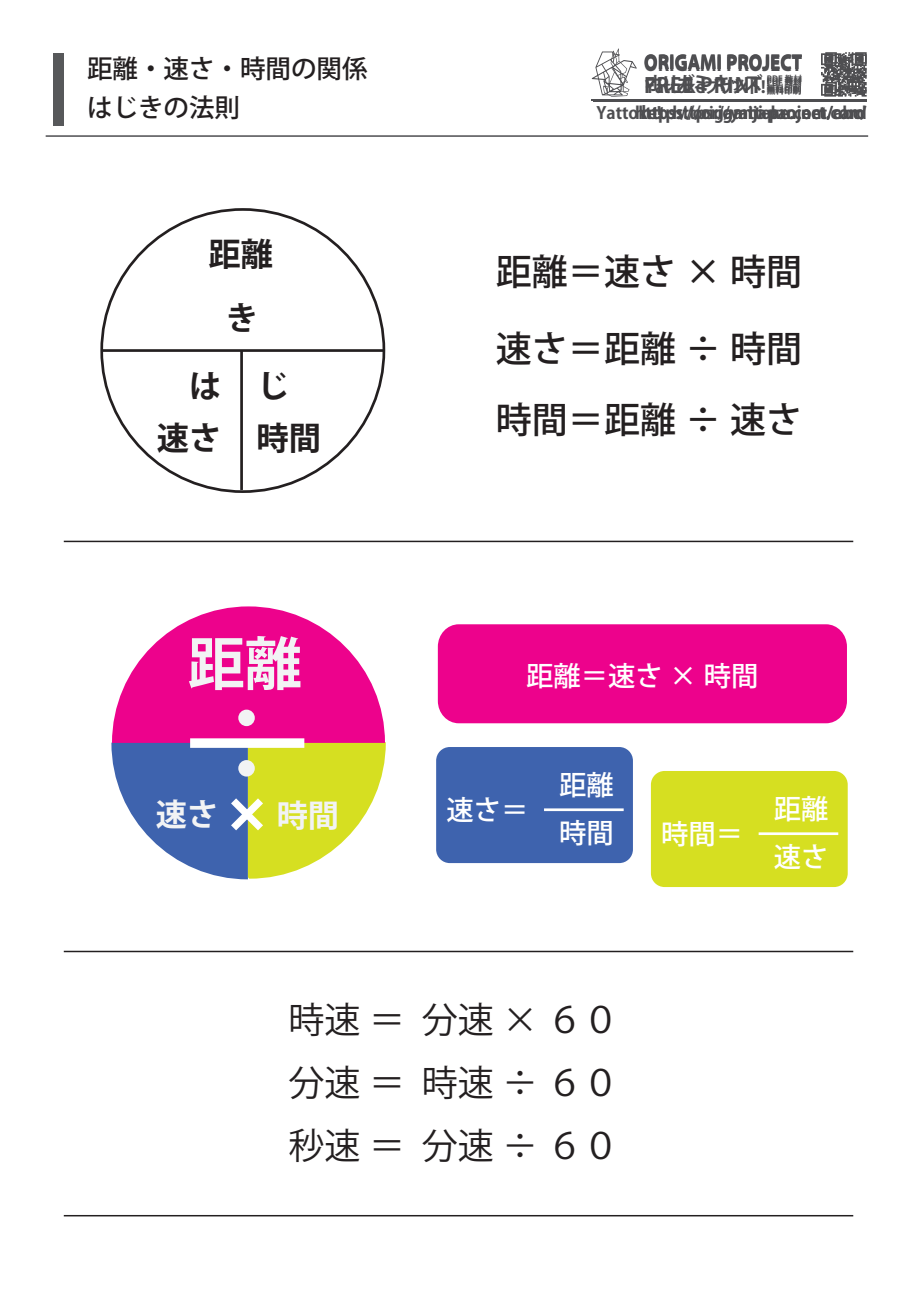
<style>
.page{position:relative;width:919px;height:1289px;background:#fff}
.page>*{position:absolute;margin:0;border:0;box-sizing:border-box;transform-origin:0 0}
.t1{font:700 57.15px "Koz Go Pr 6 N";color:#f2f3f4}
.t2{font:500 36px "Koz Go Pr 6 N";color:#231f20}
.t3{font:36px/63px "Koz Go Pr 6 N";color:#231f20;text-align:justify}
.t4{font:700 32.25px/68.7px "Koz Go Pr 6 N";color:#231f20;text-align:center}
.t5{font:700 31.2px "Koz Go Pr 6 N";color:#f2f3f4}
.t6{font:500 27.3px/47.7px "Koz Go Pr 6 N";color:#fff}
.t7{font:500 25.5px "Koz Go Pro";color:#231f20}
.t8{font:700 20.7px "Koz Go Pr 6 N";letter-spacing:.05em;color:#4e4e51}
.t9{font:700 18.75px "Koz Go Pr 6 N";color:#4e4e51}
.t10{font:700 18.45px "Koz Go Pr 6 N";letter-spacing:-.15em;color:#4e4e51}
.t11{font:700 17.25px "Koz Go Pr 6 N";color:#4e4e51}
.t12{font:700 16.8px "Koz Go Pr 6 N";color:#4e4e51}
.t13{font:700 16.5px "Koz Go Pr 6 N";color:#4e4e51}
.t14{font:700 8.55px/8.9px "Koz Go Pr 6 N";color:#4e4e51}
.s1{font-size:8.55px}
</style>
<div class="page">
<hr style="left:46px;top:135px;width:822px;height:2px;background:#4e4e51">
<div style="left:53px;top:53px;width:11px;height:72px;background:#57585a"></div>
<div style="left:436px;top:747px;width:197px;height:116px;background:#3e63ae;border-radius:14px"></div>
<div style="left:651px;top:771px;width:196px;height:116px;background:#d6df21;border-radius:14px"></div>
<div style="left:438px;top:624px;width:408px;height:99px;background:#ed028c;border-radius:22px"></div>
<hr style="left:102px;top:349px;width:282px;height:3px;background:#231f20">
<hr style="left:240px;top:350px;width:3px;height:140px;background:#231f20">
<svg style="left:111px;top:606px;width:275px;height:273px"></svg>
<div style="left:190px;top:738px;width:114px;height:9px;background:#fff"></div>
<div style="left:238px;top:709px;width:17px;height:17px;background:#f2f3f4;border-radius:50%"></div>
<div style="left:238px;top:760px;width:17px;height:16px;background:#f2f3f4;border-radius:50%"></div>
<hr style="left:544px;top:808px;width:79px;height:3px;background:#fff">
<hr style="left:758px;top:832px;width:80px;height:3px;background:#fff">
<hr style="left:64px;top:950px;width:789px;height:2px;background:#231f20">
<hr style="left:64px;top:1214px;width:789px;height:2px;background:#231f20">
<hr style="left:64px;top:540px;width:789px;height:2px;background:#231f20">
<hr style="left:591px;top:99px;width:274px;height:2px;background:#4e4e51">
<hr style="left:593px;top:100px;width:273px;height:2px;background:#4e4e51">
<hr style="left:593px;top:99px;width:273px;height:2px;background:#4e4e51">
<svg style="left:821px;top:52px;width:45px;height:45px"></svg>
<svg style="left:591px;top:48px;width:45px;height:49px"></svg>
<h3 class="t7" style="left:87px;top:53px;width:282px">距離・速さ・時間の関係</h3>
<h3 class="t7" style="left:87px;top:91px;width:154px">はじきの法則</h3>
<h3 class="t4" style="left:209px;top:220px;width:66px">距離</h3>
<h3 class="t4" style="left:189px;top:284px;width:101px">き<br>は じ</h3>
<h3 class="t4" style="left:157px;top:405px;width:166px">速さ 時間</h3>
<h1 class="t1" style="left:187px;top:631px;width:116px">距離</h1>
<h3 class="t5" style="left:156px;top:796px;width:64px">速さ</h3>
<h3 class="t5" style="left:277px;top:798px;width:64px">時間</h3>
<p class="t9" style="left:644px;top:51px;width:159px">ORIGAMI PROJECT</p>
<p class="t12" style="left:635px;top:104px;width:233px">https://origamijapan.net/abc/</p>
<p class="t10" style="left:645px;top:73px;width:119px">オリガミ キッズ</p>
<p class="t8" style="left:644px;top:74px;width:119px">FREE PRINT</p>
<p class="t14" style="left:767px;top:76px;width:37px">PDF 教材</p>
<p class="t13" style="left:645px;top:77px;width:157px">Yattokeプリント！<span class="s1">無料印刷</span></p>
<p class="t12" style="left:596px;top:104px;width:272px">Yattoke! https://yattoke.com card</p>
<p class="t14" style="left:767px;top:78px;width:37px">PDF 教材無料印刷</p>
<p class="t11" style="left:641px;top:103px;width:224px">https://origami-project.com</p>
<h2 class="t2" style="left:496px;top:252px;width:307px">距離＝速さ × 時間</h2>
<h2 class="t2" style="left:496px;top:329px;width:307px">速さ＝距離 ÷ 時間</h2>
<h2 class="t2" style="left:496px;top:400px;width:307px">時間＝距離 ÷ 速さ</h2>
<h3 class="t6" style="left:526px;top:653px;width:234px">距離＝速さ × 時間</h3>
<h3 class="t6" style="left:446px;top:786px;width:83px">速さ＝</h3>
<h3 class="t6" style="left:559px;top:761px;width:56px">距離時間</h3>
<h3 class="t6" style="left:661px;top:810px;width:83px">時間＝</h3>
<h3 class="t6" style="left:773px;top:785px;width:56px">距離速さ</h3>
<h2 class="t3" style="left:288px;top:988px;width:331px">時速 ＝ 分速 × ６０分速 ＝ 時速 ÷ ６０秒速 ＝ 分速 ÷ ６０</h2>
</div>
